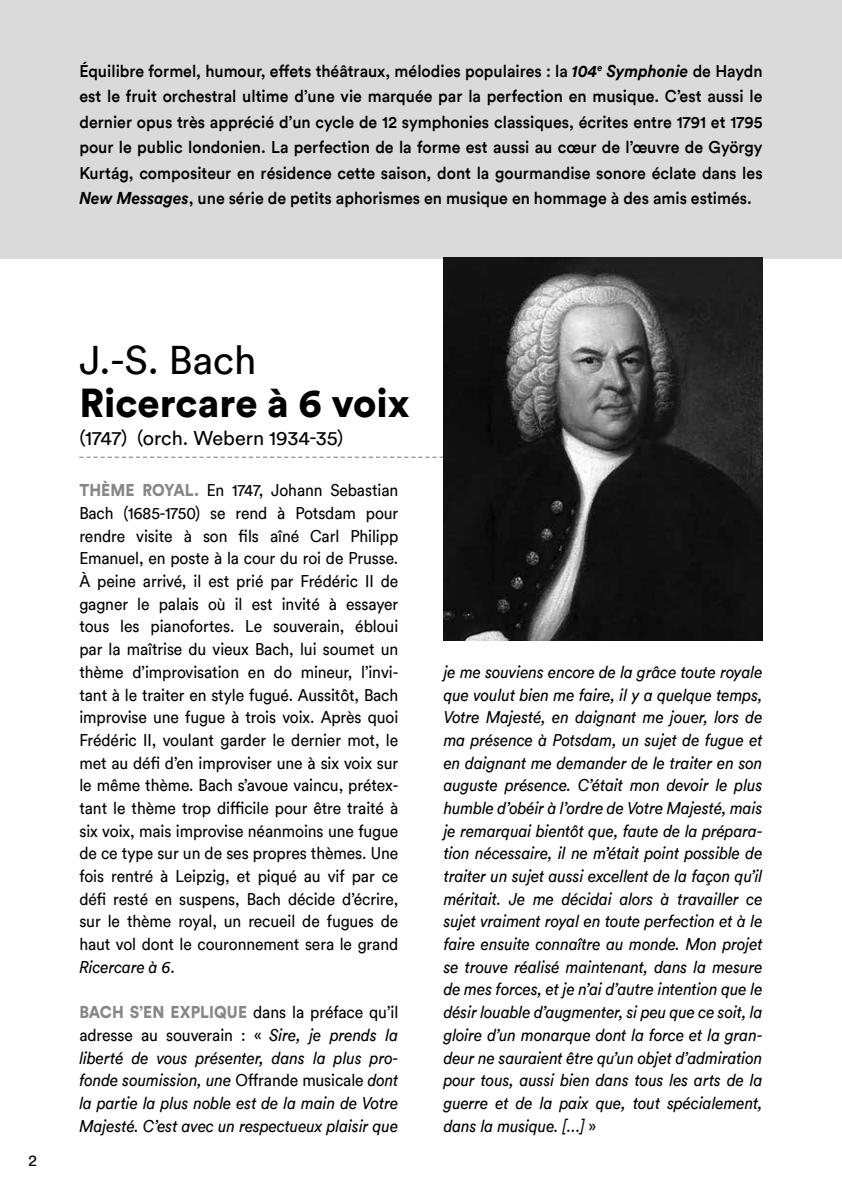
<style>
.page{position:relative;width:842px;height:1191px;background:#fff}
.page>*{position:absolute;margin:0;border:0;box-sizing:border-box;transform-origin:0 0}
.t1{font:900 40px "Circular Std";color:#000}
.t2{font:40px "Circular";color:#000}
.t3{font:20px "Circular";color:#000}
.t4{font:italic 17px/22.6px "Circular";letter-spacing:-.005em;color:#000;text-align:justify;scale:.92 1}
.t5{font:17px/22.6px "Circular";letter-spacing:-.005em;color:#000;text-align:justify;scale:.92 1}
.t6{font:500 17px/25.6px "Circular";color:#000;text-align:justify;scale:.94 1}
.t7{font:16px "Circular";color:#000}
.s1{font-family:"Circular Std";font-weight:700;font-style:italic}
.s2{font-family:"Circular Std";font-weight:900;color:#878787}
.s3{font-style:italic}
.s4{font-family:"Circular Std";font-weight:900;font-style:normal;color:#878787}
.s5{font-style:normal}
</style>
<div class="page">
<div style="left:0;top:0;width:842px;height:258px;background:#dadada"></div>
<svg style="left:79px;top:456px;width:365px;height:2px"></svg>
<img style="left:444px;top:257px;width:319px;height:384px">
<p class="t6" style="left:79px;top:57px;width:728px">Équilibre formel, humour, effets théâtraux, mélodies populaires : la <span class="s1">104</span><sup>e</sup> <span class="s1">Symphonie</span> de Haydn est le fruit orchestral ultime d’une vie marquée par la perfection en musique. C’est aussi le dernier opus très apprécié d’un cycle de 12 symphonies classiques, écrites entre 1791 et 1795 pour le public londonien. La perfection de la forme est aussi au cœur de l’œuvre de György Kurtág, compositeur en résidence cette saison, dont la gourmandise sonore éclate dans les <span class="s1">New Messages</span>, une série de petits aphorismes en musique en hommage à des amis estimés.</p>
<p class="t7" style="left:28px;top:1149px;width:10px">2</p>
<h1 class="t2" style="left:79px;top:333px;width:178px">J.-S. Bach</h1>
<h1 class="t1" style="left:79px;top:376px;width:332px">Ricercare à 6 voix</h1>
<p class="t3" style="left:79px;top:425px;width:266px">(1747) (orch. Webern 1934-35)</p>
<p class="t5" style="left:79px;top:478px;width:348px"><span class="s2">THÈME ROYAL.</span> En 1747, Johann Sebastian Bach (1685-1750) se rend à Potsdam pour rendre visite à son fils aîné Carl Philipp Emanuel, en poste à la cour du roi de Prusse.<br>À peine arrivé, il est prié par Frédéric II de gagner le palais où il est invité à essayer tous les pianofortes. Le souverain, ébloui par la maîtrise du vieux Bach, lui soumet un thème d’improvisation en do mineur, l’invi&shy;tant à le traiter en style fugué. Aussitôt, Bach improvise une fugue à trois voix. Après quoi Frédéric II, voulant garder le dernier mot, le met au défi d’en improviser une à six voix sur le même thème. Bach s’avoue vaincu, prétex&shy;tant le thème trop difficile pour être traité à six voix, mais improvise néanmoins une fugue de ce type sur un de ses propres thèmes. Une fois rentré à Leipzig, et piqué au vif par ce défi resté en suspens, Bach décide d’écrire, sur le thème royal, un recueil de fugues de haut vol dont le couronnement sera le grand <span class="s3">Ricercare à 6</span>.</p>
<p class="t4" style="left:79px;top:1000px;width:348px"><span class="s4">BACH S’EN EXPLIQUE</span> <span class="s5">dans la préface qu’il adresse au souverain : «</span> Sire, je prends la liberté de vous présenter, dans la plus pro&shy;fonde soumission, une <span class="s5">Offrande musicale</span> dont la partie la plus noble est de la main de Votre Majesté. C’est avec un respectueux plaisir que</p>
<p class="t4" style="left:444px;top:660px;width:348px">je me souviens encore de la grâce toute royale que voulut bien me faire, il y a quelque temps, Votre Majesté, en daignant me jouer, lors de ma présence à Potsdam, un sujet de fugue et en daignant me demander de le traiter en son auguste présence. C’était mon devoir le plus humble d’obéir à l’ordre de Votre Majesté, mais je remarquai bientôt que, faute de la prépara&shy;tion nécessaire, il ne m’était point possible de traiter un sujet aussi excellent de la façon qu’il méritait. Je me décidai alors à travailler ce sujet vraiment royal en toute perfection et à le faire ensuite connaître au monde. Mon projet se trouve réalisé maintenant, dans la mesure de mes forces, et je n’ai d’autre intention que le désir louable d’augmenter, si peu que ce soit, la gloire d’un monarque dont la force et la gran&shy;deur ne sauraient être qu’un objet d’admiration pour tous, aussi bien dans tous les arts de la guerre et de la paix que, tout spécialement, dans la musique. […] <span class="s5">»</span></p>
</div>
